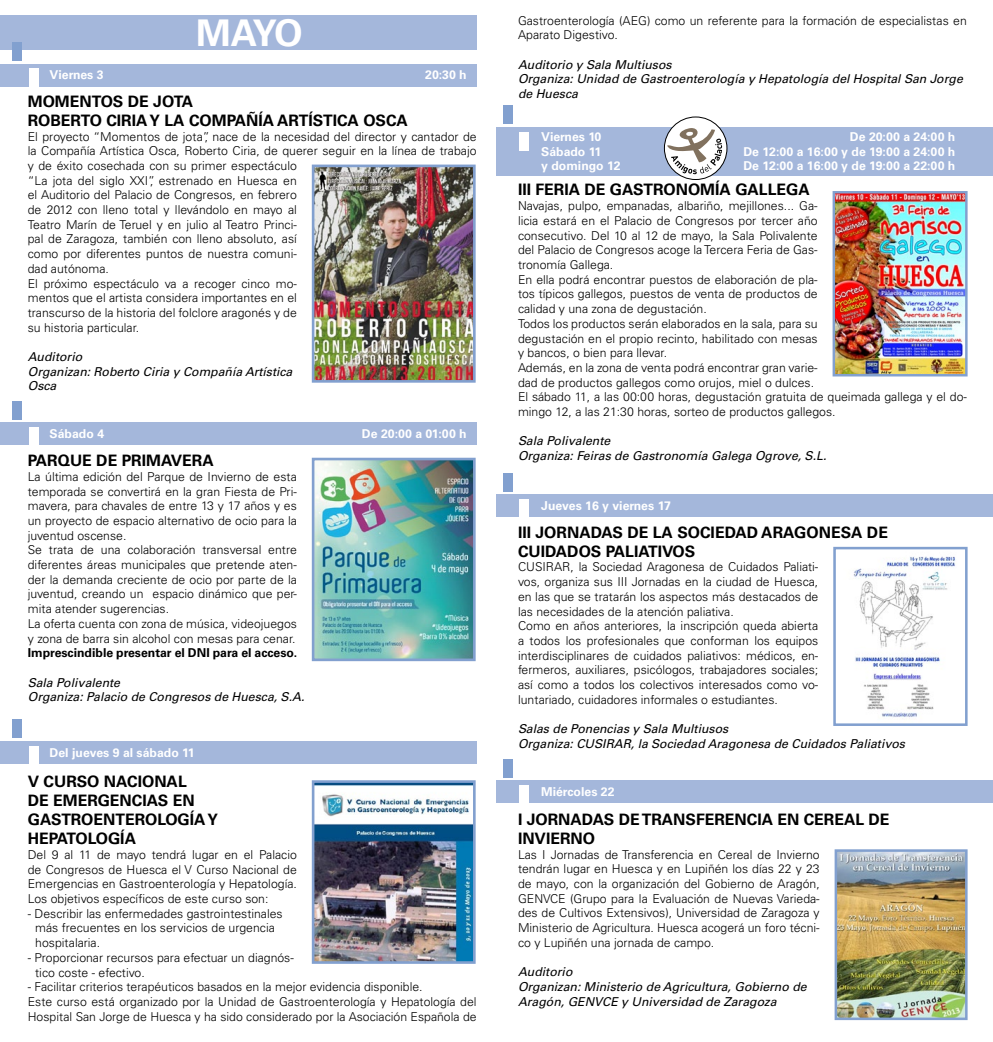
<style>
.page{position:relative;width:993px;height:1042px;background:#fff}
.page>*{position:absolute;margin:0;border:0;box-sizing:border-box;transform-origin:0 0}
.t1{font:700 36.75px "Univers LT Std";color:#fff}
.t2{font:700 15.75px/18.9px "Univers LT Std";color:#000}
.t3{font:300 12.25px/14.7px "Univers LT Std";color:#000}
.t4{font:italic 12.25px/14.7px "Univers LT Std";color:#000}
.t5{font:700 12.25px "Univers LT Std";color:#fff}
.t6{font:700 12.25px "Univers LT Std";color:#000}
</style>
<div class="page">
<div style="left:0;top:15px;width:476px;height:35px;background:#a4b7db"></div>
<img style="left:316px;top:169px;width:155px;height:210px">
<div style="left:312px;top:165px;width:163px;height:218px;border:3px solid #82a0cf"></div>
<img style="left:316px;top:462px;width:155px;height:195px">
<div style="left:312px;top:458px;width:163px;height:203px;border:3px solid #82a0cf"></div>
<img style="left:316px;top:784px;width:155px;height:176px">
<div style="left:312px;top:780px;width:163px;height:184px;border:3px solid #82a0cf"></div>
<img style="left:835px;top:194px;width:129px;height:179px">
<div style="left:832px;top:191px;width:135px;height:185px;border:2px solid #82a0cf"></div>
<img style="left:853px;top:556px;width:103px;height:161px">
<div style="left:833px;top:547px;width:134px;height:179px;border:3px solid #82a0cf"></div>
<img style="left:838px;top:853px;width:125px;height:163px">
<div style="left:834px;top:849px;width:133px;height:171px;border:3px solid #82a0cf"></div>
<div style="left:0;top:64px;width:476px;height:22px;background:#a4b7db"></div>
<div style="left:12px;top:42px;width:10px;height:19px;background:#82a0cf"></div>
<div style="left:29px;top:69px;width:10px;height:18px;background:#fff"></div>
<div style="left:0;top:422px;width:476px;height:23px;background:#a4b7db"></div>
<div style="left:12px;top:401px;width:10px;height:18px;background:#82a0cf"></div>
<div style="left:29px;top:427px;width:10px;height:19px;background:#fff"></div>
<div style="left:0;top:741px;width:476px;height:23px;background:#a4b7db"></div>
<div style="left:12px;top:719px;width:10px;height:19px;background:#82a0cf"></div>
<div style="left:29px;top:746px;width:10px;height:19px;background:#fff"></div>
<div style="left:496px;top:127px;width:496px;height:49px;background:#a4b7db"></div>
<div style="left:502px;top:105px;width:10px;height:19px;background:#82a0cf"></div>
<div style="left:519px;top:132px;width:9px;height:19px;background:#fff"></div>
<div style="left:496px;top:494px;width:496px;height:23px;background:#a4b7db"></div>
<div style="left:502px;top:473px;width:10px;height:19px;background:#82a0cf"></div>
<div style="left:519px;top:499px;width:9px;height:19px;background:#fff"></div>
<div style="left:496px;top:780px;width:496px;height:23px;background:#a4b7db"></div>
<div style="left:502px;top:758px;width:10px;height:19px;background:#82a0cf"></div>
<div style="left:519px;top:785px;width:9px;height:19px;background:#fff"></div>
<div style="left:664px;top:117px;width:62px;height:62px;background:#fff;border-radius:50%"></div>
<div style="left:663px;top:117px;width:64px;height:63px;border:1px solid #000;border-radius:50%"></div>
<svg style="left:667px;top:128px;width:55px;height:46px"></svg>
<h1 class="t1" style="left:196px;top:11px;width:108px">MAYO</h1>
<p class="t5" style="left:50px;top:68px;width:55px">Viernes 3</p>
<p class="t5" style="left:425px;top:68px;width:43px">20:30 h</p>
<p class="t2" style="left:28px;top:92px;width:381px">MOMENTOS DE JOTA<br>ROBERTO CIRIA Y LA COMPAÑÍA ARTÍSTICA OSCA</p>
<p class="t3" style="left:28px;top:129px;width:450px">El proyecto “Momentos de jota”, nace de la necesidad del director y cantador de la Compañía Artística Osca, Roberto Ciria, de querer seguir en la línea de trabajo y de éxito cosechada con su primer espectáculo<br>“La jota del siglo XXI”, estrenado en Huesca en<br>el Auditorio del Palacio de Congresos, en febrero<br>de 2012 con lleno total y llevándolo en mayo al<br>Teatro Marín de Teruel y en julio al Teatro Princi-<br>pal de Zaragoza, también con lleno absoluto, así<br>como por diferentes puntos de nuestra comuni-<br>dad autónoma.<br>El próximo espectáculo va a recoger cinco mo-<br>mentos que el artista considera importantes en el<br>transcurso de la historia del folclore aragonés y de<br>su historia particular.</p>
<p class="t4" style="left:28px;top:350px;width:266px">Auditorio<br>Organizan: Roberto Ciria y Compañía Artística<br>Osca</p>
<p class="t5" style="left:50px;top:426px;width:56px">Sábado 4</p>
<p class="t5" style="left:362px;top:426px;width:106px">De 20:00 a 01:00 h</p>
<p class="t2" style="left:28px;top:451px;width:187px">PARQUE DE PRIMAVERA</p>
<p class="t3" style="left:28px;top:469px;width:270px">La última edición del Parque de Invierno de esta temporada se convertirá en la gran Fiesta de Pri&shy;mavera, para chavales de entre 13 y 17 años y es un proyecto de espacio alternativo de ocio para la juventud oscense.<br>Se trata de una colaboración transversal entre diferentes áreas municipales que pretende aten&shy;der la demanda creciente de ocio por parte de la juventud, creando un espacio dinámico que per&shy;mita atender sugerencias.<br>La oferta cuenta con zona de música, videojuegos y zona de barra sin alcohol con mesas para cenar.</p>
<p class="t6" style="left:28px;top:646px;width:271px">Imprescindible presentar el DNI para el acceso.</p>
<p class="t4" style="left:28px;top:675px;width:278px">Sala Polivalente<br>Organiza: Palacio de Congresos de Huesca, S.A.</p>
<p class="t5" style="left:50px;top:745px;width:146px">Del jueves 9 al sábado 11</p>
<p class="t2" style="left:28px;top:772px;width:192px">V CURSO NACIONAL<br>DE EMERGENCIAS EN<br>GASTROENTEROLOGÍA Y<br>HEPATOLOGÍA</p>
<p class="t3" style="left:28px;top:847px;width:270px;text-align:justify">Del 9 al 11 de mayo tendrá lugar en el Palacio de Congresos de Huesca el V Curso Nacional de Emergencias en Gastroenterología y Hepatología.<br>Los objetivos específicos de este curso son:</p>
<p class="t3" style="left:35px;top:906px;width:249px;text-indent:-7px">- Describir las enfermedades gastrointestinales más frecuentes en los servicios de urgencia hospitalaria.</p>
<p class="t3" style="left:35px;top:950px;width:260px;text-indent:-7px">- Proporcionar recursos para efectuar un diagnós&shy;tico coste - efectivo.</p>
<p class="t3" style="left:28px;top:979px;width:450px">- Facilitar criterios terapéuticos basados en la mejor evidencia disponible.<br>Este curso está organizado por la Unidad de Gastroenterología y Hepatología del<br>Hospital San Jorge de Huesca y ha sido considerado por la Asociación Española de</p>
<p class="t3" style="left:518px;top:13px;width:450px">Gastroenterología (AEG) como un referente para la formación de especialistas en<br>Aparato Digestivo.</p>
<p class="t4" style="left:518px;top:57px;width:446px">Auditorio y Sala Multiusos<br>Organiza: Unidad de Gastroenterología y Hepatología del Hospital San Jorge de Huesca</p>
<p class="t5" style="left:541px;top:130px;width:62px">Viernes 10</p>
<p class="t5" style="left:849px;top:130px;width:107px">De 20:00 a 24:00 h</p>
<p class="t5" style="left:541px;top:144px;width:62px">Sábado 11</p>
<p class="t5" style="left:743px;top:144px;width:213px">De 12:00 a 16:00 y de 19:00 a 24:00 h</p>
<p class="t5" style="left:541px;top:159px;width:81px">y domingo 12</p>
<p class="t5" style="left:743px;top:159px;width:213px">De 12:00 a 16:00 y de 19:00 a 22:00 h</p>
<p class="t2" style="left:518px;top:181px;width:293px">III FERIA DE GASTRONOMÍA GALLEGA</p>
<p class="t3" style="left:518px;top:198px;width:450px">Navajas, pulpo, empanadas, albariño, mejillones... Ga-<br>licia estará en el Palacio de Congresos por tercer año<br>consecutivo. Del 10 al 12 de mayo, la Sala Polivalente<br>del Palacio de Congresos acoge la Tercera Feria de Gas-<br>tronomía Gallega.<br>En ella podrá encontrar puestos de elaboración de pla-<br>tos típicos gallegos, puestos de venta de productos de<br>calidad y una zona de degustación.<br>Todos los productos serán elaborados en la sala, para su<br>degustación en el propio recinto, habilitado con mesas<br>y bancos, o bien para llevar.<br>Además, en la zona de venta podrá encontrar gran varie-<br>dad de productos gallegos como orujos, miel o dulces.<br>El sábado 11, a las 00:00 horas, degustación gratuita de queimada gallega y el do&shy;mingo 12, a las 21:30 horas, sorteo de productos gallegos.</p>
<p class="t4" style="left:518px;top:434px;width:310px">Sala Polivalente<br>Organiza: Feiras de Gastronomía Galega Ogrove, S.L.</p>
<p class="t5" style="left:541px;top:499px;width:131px">Jueves 16 y viernes 17</p>
<p class="t2" style="left:518px;top:523px;width:371px">III JORNADAS DE LA SOCIEDAD ARAGONESA DE<br>CUIDADOS PALIATIVOS</p>
<p class="t3" style="left:518px;top:560px;width:302px">CUSIRAR, la Sociedad Aragonesa de Cuidados Paliati&shy;vos, organiza sus III Jornadas en la ciudad de Huesca, en las que se tratarán los aspectos más destacados de las necesidades de la atención paliativa.<br>Como en años anteriores, la inscripción queda abierta a todos los profesionales que conforman los equipos interdisciplinares de cuidados paliativos: médicos, en&shy;fermeros, auxiliares, psicólogos, trabajadores sociales; así como a todos los colectivos interesados como vo&shy;luntariado, cuidadores informales o estudiantes.</p>
<p class="t4" style="left:518px;top:722px;width:388px">Salas de Ponencias y Sala Multiusos<br>Organiza: CUSIRAR, la Sociedad Aragonesa de Cuidados Paliativos</p>
<p class="t5" style="left:541px;top:784px;width:75px">Miércoles 22</p>
<p class="t2" style="left:518px;top:810px;width:373px">I JORNADAS DE TRANSFERENCIA EN CEREAL DE<br>INVIERNO</p>
<p class="t3" style="left:518px;top:847px;width:303px;text-align:justify">Las I Jornadas de Transferencia en Cereal de Invierno tendrán lugar en Huesca y en Lupiñén los días 22 y 23 de mayo, con la organización del Gobierno de Aragón, GENVCE (Grupo para la Evaluación de Nuevas Varieda&shy;des de Cultivos Extensivos), Universidad de Zaragoza y Ministerio de Agricultura. Huesca acogerá un foro técni&shy;co y Lupiñén una jornada de campo.</p>
<p class="t4" style="left:518px;top:965px;width:290px">Auditorio<br>Organizan: Ministerio de Agricultura, Gobierno de<br>Aragón, GENVCE y Universidad de Zaragoza</p>
</div>
